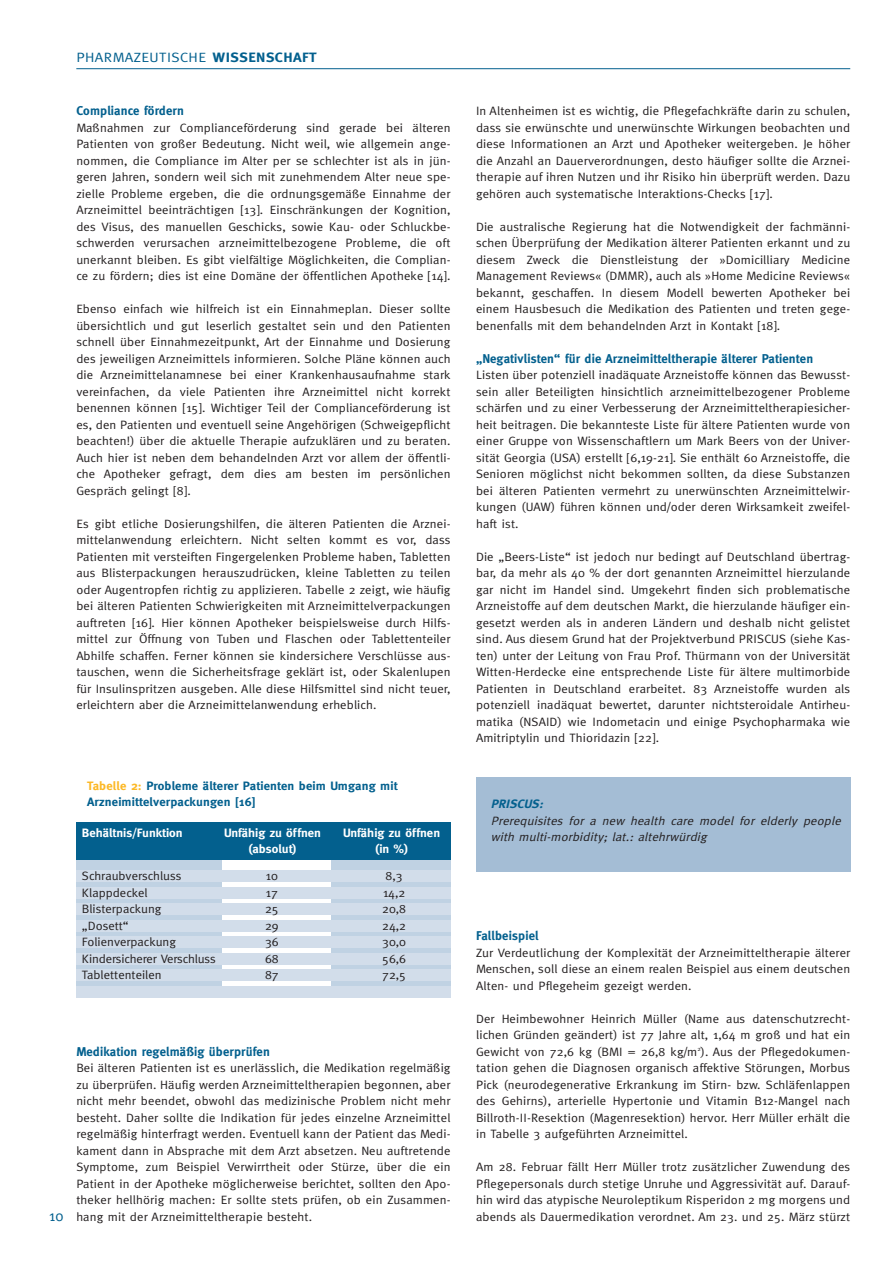
<style>
.page{position:relative;width:893px;height:1263px;background:#fff}
.page>*{position:absolute;margin:0;border:0;box-sizing:border-box;transform-origin:0 0}
.t1{font:15px "Meta";color:#03608e}
.t2{font:13.5px "Meta";letter-spacing:.025em;color:#03608e;scale:1.11 1}
.t3{font:700 12.75px "Meta";letter-spacing:.01em;color:#03608e}
.t4{font:12.15px/16.5px "Meta";letter-spacing:.01em;color:#231f20;text-align:justify;scale:1.05 1}
.t5{font:italic 12.15px/16.5px "Meta";color:#231f20;scale:1.05 1}
.t6{font:700 12.15px/16.5px "Meta";letter-spacing:.01em;color:#03608e;scale:1.05 1}
.t7{font:700 12.15px/16.5px "Meta";color:#fff;text-align:center;scale:1.05 1}
.t8{font:italic 700 12.15px "Meta";color:#03608e;scale:1.05 1}
.s1{font-weight:700}
.s2{color:#fcb825}
</style>
<div class="page">
<hr style="left:76px;top:68px;width:774px;height:1px;background:#03608e">
<div style="left:76px;top:851px;width:145px;height:139px;background:#c0d2e3"></div>
<div style="left:331px;top:851px;width:120px;height:139px;background:#c0d2e3"></div>
<div style="left:76px;top:870px;width:375px;height:12px;background:#d2ddea"></div>
<div style="left:76px;top:887px;width:375px;height:11px;background:#d2ddea"></div>
<div style="left:76px;top:903px;width:375px;height:12px;background:#d2ddea"></div>
<div style="left:76px;top:920px;width:375px;height:11px;background:#d2ddea"></div>
<div style="left:76px;top:936px;width:375px;height:12px;background:#d2ddea"></div>
<div style="left:76px;top:953px;width:375px;height:11px;background:#d2ddea"></div>
<div style="left:76px;top:969px;width:375px;height:12px;background:#d2ddea"></div>
<div style="left:76px;top:986px;width:375px;height:11px;background:#d2ddea"></div>
<div style="left:76px;top:822px;width:375px;height:37px;background:#03608e"></div>
<div style="left:476px;top:777px;width:374px;height:95px;background:#a4bdd5"></div>
<p class="t2" style="left:76px;top:53px;width:218px">PHARMAZEUTISCHE <span class="s1">WISSENSCHAFT</span></p>
<p class="t3" style="left:76px;top:105px;width:109px">Compliance fördern</p>
<p class="t4" style="left:76px;top:120px;width:358px">Maßnahmen zur Complianceförderung sind gerade bei älteren Patienten von großer Bedeutung. Nicht weil, wie allgemein ange&shy;nommen, die Compliance im Alter per se schlechter ist als in jün&shy;geren Jahren, sondern weil sich mit zunehmendem Alter neue spe&shy;zielle Probleme ergeben, die die ordnungsgemäße Einnahme der Arzneimittel beeinträchtigen [13]. Einschränkungen der Kognition, des Visus, des manuellen Geschicks, sowie Kau- oder Schluckbe&shy;schwerden verursachen arzneimittelbezogene Probleme, die oft unerkannt bleiben. Es gibt vielfältige Möglichkeiten, die Complian&shy;ce zu fördern; dies ist eine Domäne der öffentlichen Apotheke [14].</p>
<p class="t4" style="left:76px;top:302px;width:358px">Ebenso einfach wie hilfreich ist ein Einnahmeplan. Dieser sollte übersichtlich und gut leserlich gestaltet sein und den Patienten schnell über Einnahmezeitpunkt, Art der Einnahme und Dosierung des jeweiligen Arzneimittels informieren. Solche Pläne können auch die Arzneimittelanamnese bei einer Krankenhausaufnahme stark vereinfachen, da viele Patienten ihre Arzneimittel nicht korrekt benennen können [15]. Wichtiger Teil der Complianceförderung ist es, den Patienten und eventuell seine Angehörigen (Schweigepflicht beachten!) über die aktuelle Therapie aufzuklären und zu beraten.<br>Auch hier ist neben dem behandelnden Arzt vor allem der öffentli&shy;che Apotheker gefragt, dem dies am besten im persönlichen Gespräch gelingt [8].</p>
<p class="t4" style="left:76px;top:516px;width:358px">Es gibt etliche Dosierungshilfen, die älteren Patienten die Arznei&shy;mittelanwendung erleichtern. Nicht selten kommt es vor, dass Patienten mit versteiften Fingergelenken Probleme haben, Tabletten aus Blisterpackungen herauszudrücken, kleine Tabletten zu teilen oder Augentropfen richtig zu applizieren. Tabelle 2 zeigt, wie häufig bei älteren Patienten Schwierigkeiten mit Arzneimittelverpackungen auftreten [16]. Hier können Apotheker beispielsweise durch Hilfs&shy;mittel zur Öffnung von Tuben und Flaschen oder Tablettenteiler Abhilfe schaffen. Ferner können sie kindersichere Verschlüsse aus&shy;tauschen, wenn die Sicherheitsfrage geklärt ist, oder Skalenlupen für Insulinspritzen ausgeben. Alle diese Hilfsmittel sind nicht teuer, erleichtern aber die Arzneimittelanwendung erheblich.</p>
<p class="t6" style="left:87px;top:778px;width:297px"><span class="s2">Tabelle 2:</span> Probleme älterer Patienten beim Umgang mit<br>Arzneimittelverpackungen [16]</p>
<p class="t7" style="left:82px;top:825px;width:97px">Behältnis/Funktion</p>
<p class="t7" style="left:224px;top:825px;width:94px">Unfähig zu öffnen (absolut)</p>
<p class="t7" style="left:343px;top:825px;width:94px">Unfähig zu öffnen (in %)</p>
<p class="t4" style="left:265px;top:869px;width:14px">10<br>17<br>25<br>29<br>36<br>68<br>87</p>
<p class="t4" style="left:382px;top:869px;width:24px;text-align:left">8,3<br>14,2<br>20,8<br>24,2<br>30,0<br>56,6<br>72,5</p>
<p class="t4" style="left:82px;top:869px;width:129px;text-align:left">Schraubverschluss<br>Klappdeckel<br>Blisterpackung<br>„Dosett“<br>Folienverpackung<br>Kindersicherer Verschluss<br>Tablettenteilen</p>
<p class="t1" style="left:49px;top:1210px;width:16px">10</p>
<p class="t3" style="left:76px;top:1046px;width:195px">Medikation regelmäßig überprüfen</p>
<p class="t4" style="left:76px;top:1061px;width:358px">Bei älteren Patienten ist es unerlässlich, die Medikation regelmäßig zu überprüfen. Häufig werden Arzneimitteltherapien begonnen, aber nicht mehr beendet, obwohl das medizinische Problem nicht mehr besteht. Daher sollte die Indikation für jedes einzelne Arzneimittel regelmäßig hinterfragt werden. Eventuell kann der Patient das Medi&shy;kament dann in Absprache mit dem Arzt absetzen. Neu auftretende Symptome, zum Beispiel Verwirrtheit oder Stürze, über die ein Patient in der Apotheke möglicherweise berichtet, sollten den Apo&shy;theker hellhörig machen: Er sollte stets prüfen, ob ein Zusammen&shy;hang mit der Arzneimitteltherapie besteht.</p>
<p class="t4" style="left:476px;top:104px;width:358px">In Altenheimen ist es wichtig, die Pflegefachkräfte darin zu schulen, dass sie erwünschte und unerwünschte Wirkungen beobachten und diese Informationen an Arzt und Apotheker weitergeben. Je höher die Anzahl an Dauerverordnungen, desto häufiger sollte die Arznei&shy;therapie auf ihren Nutzen und ihr Risiko hin überprüft werden. Dazu gehören auch systematische Interaktions-Checks [17].</p>
<p class="t4" style="left:476px;top:219px;width:358px">Die australische Regierung hat die Notwendigkeit der fachmänni&shy;schen Überprüfung der Medikation älterer Patienten erkannt und zu diesem Zweck die Dienstleistung der »Domicilliary Medicine Management Reviews« (DMMR), auch als »Home Medicine Reviews« bekannt, geschaffen. In diesem Modell bewerten Apotheker bei einem Hausbesuch die Medikation des Patienten und treten gege&shy;benenfalls mit dem behandelnden Arzt in Kontakt [18].</p>
<p class="t3" style="left:476px;top:353px;width:339px">„Negativlisten“ für die Arzneimitteltherapie älterer Patienten</p>
<p class="t4" style="left:476px;top:368px;width:358px">Listen über potenziell inadäquate Arzneistoffe können das Bewusst&shy;sein aller Beteiligten hinsichtlich arzneimittelbezogener Probleme schärfen und zu einer Verbesserung der Arzneimitteltherapiesicher&shy;heit beitragen. Die bekannteste Liste für ältere Patienten wurde von einer Gruppe von Wissenschaftlern um Mark Beers von der Univer&shy;sität Georgia (USA) erstellt [6,19-21]. Sie enthält 60 Arzneistoffe, die Senioren möglichst nicht bekommen sollten, da diese Substanzen bei älteren Patienten vermehrt zu unerwünschten Arzneimittelwir&shy;kungen (UAW) führen können und/oder deren Wirksamkeit zweifel&shy;haft ist.</p>
<p class="t4" style="left:476px;top:549px;width:358px">Die „Beers-Liste“ ist jedoch nur bedingt auf Deutschland übertrag&shy;bar, da mehr als 40 % der dort genannten Arzneimittel hierzulande gar nicht im Handel sind. Umgekehrt finden sich problematische Arzneistoffe auf dem deutschen Markt, die hierzulande häufiger ein&shy;gesetzt werden als in anderen Ländern und deshalb nicht gelistet sind. Aus diesem Grund hat der Projektverbund PRISCUS (siehe Kas&shy;ten) unter der Leitung von Frau Prof. Thürmann von der Universität Witten-Herdecke eine entsprechende Liste für ältere multimorbide Patienten in Deutschland erarbeitet. 83 Arzneistoffe wurden als potenziell inadäquat bewertet, darunter nichtsteroidale Antirheu&shy;matika (NSAID) wie Indometacin und einige Psychopharmaka wie Amitriptylin und Thioridazin [22].</p>
<p class="t8" style="left:491px;top:799px;width:54px">PRISCUS:</p>
<p class="t5" style="left:491px;top:813px;width:337px">Prerequisites for a new health care model for elderly people with multi-morbidity; lat.: altehrwürdig</p>
<p class="t3" style="left:476px;top:930px;width:64px">Fallbeispiel</p>
<p class="t4" style="left:476px;top:945px;width:358px">Zur Verdeutlichung der Komplexität der Arzneimitteltherapie älterer Menschen, soll diese an einem realen Beispiel aus einem deutschen Alten- und Pflegeheim gezeigt werden.</p>
<p class="t4" style="left:476px;top:1011px;width:358px">Der Heimbewohner Heinrich Müller (Name aus datenschutzrecht&shy;lichen Gründen geändert) ist 77 Jahre alt, 1,64 m groß und hat ein Gewicht von 72,6 kg (BMI = 26,8 kg/m<sup>2</sup>). Aus der Pflegedokumen&shy;tation gehen die Diagnosen organisch affektive Störungen, Morbus Pick (neurodegenerative Erkrankung im Stirn- bzw. Schläfenlappen des Gehirns), arterielle Hypertonie und Vitamin B12-Mangel nach Billroth-II-Resektion (Magenresektion) hervor. Herr Müller erhält die in Tabelle 3 aufgeführten Arzneimittel.</p>
<p class="t4" style="left:476px;top:1160px;width:358px">Am 28. Februar fällt Herr Müller trotz zusätzlicher Zuwendung des Pflegepersonals durch stetige Unruhe und Aggressivität auf. Darauf&shy;hin wird das atypische Neuroleptikum Risperidon 2 mg morgens und abends als Dauermedikation verordnet. Am 23. und 25. März stürzt</p>
</div>
